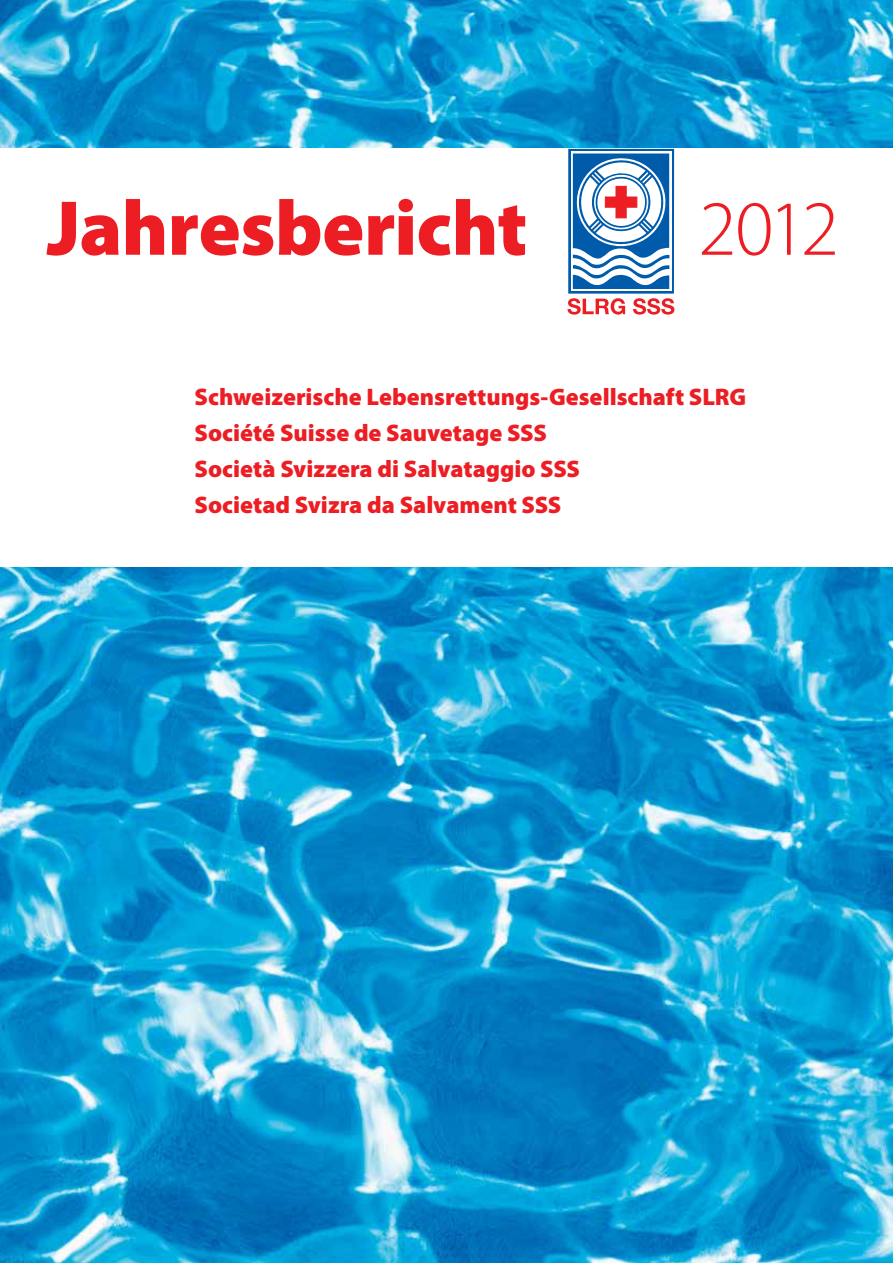
<style>
.page{position:relative;width:893px;height:1263px;background:#fff}
.page>*{position:absolute;margin:0;border:0;box-sizing:border-box;transform-origin:0 0}
.t1{font:900 78.45px "Myriad Pro";letter-spacing:-.01em;color:#ed1d24}
.t2{font:300 78.45px "Myriad Pro";color:#ed1d24}
.t3{font:900 24px/36px "Myriad Pro";color:#ed1d24}
</style>
<div class="page">
<img style="left:0;top:0;width:893px;height:149px">
<img style="left:0;top:567px;width:893px;height:696px">
<svg style="left:568px;top:149px;width:106px;height:145px"></svg>
<svg style="left:571px;top:152px;width:100px;height:139px"></svg>
<svg style="left:573px;top:153px;width:96px;height:136px"></svg>
<div style="left:613px;top:183px;width:16px;height:38px;background:#fff;border:4px solid #fff"></div>
<svg style="left:602px;top:195px;width:38px;height:15px"></svg>
<div style="left:615px;top:186px;width:12px;height:32px;background:#ed1d24;border:1px solid #ed1d24"></div>
<div style="left:605px;top:196px;width:32px;height:12px;background:#ed1d24;border:1px solid #ed1d24"></div>
<svg style="left:567px;top:298px;width:58px;height:17px"></svg>
<svg style="left:633px;top:298px;width:41px;height:17px"></svg>
<h1 class="t1" style="left:47px;top:176px;width:482px">Jahresbericht</h1>
<h1 class="t2" style="left:698px;top:181px;width:142px">2012</h1>
<p class="t3" style="left:195px;top:378px;width:553px">Schweizerische Lebensrettungs-Gesellschaft SLRG Société Suisse de Sauvetage SSS<br>Società Svizzera di Salvataggio SSS<br>Societad Svizra da Salvament SSS</p>
</div>
